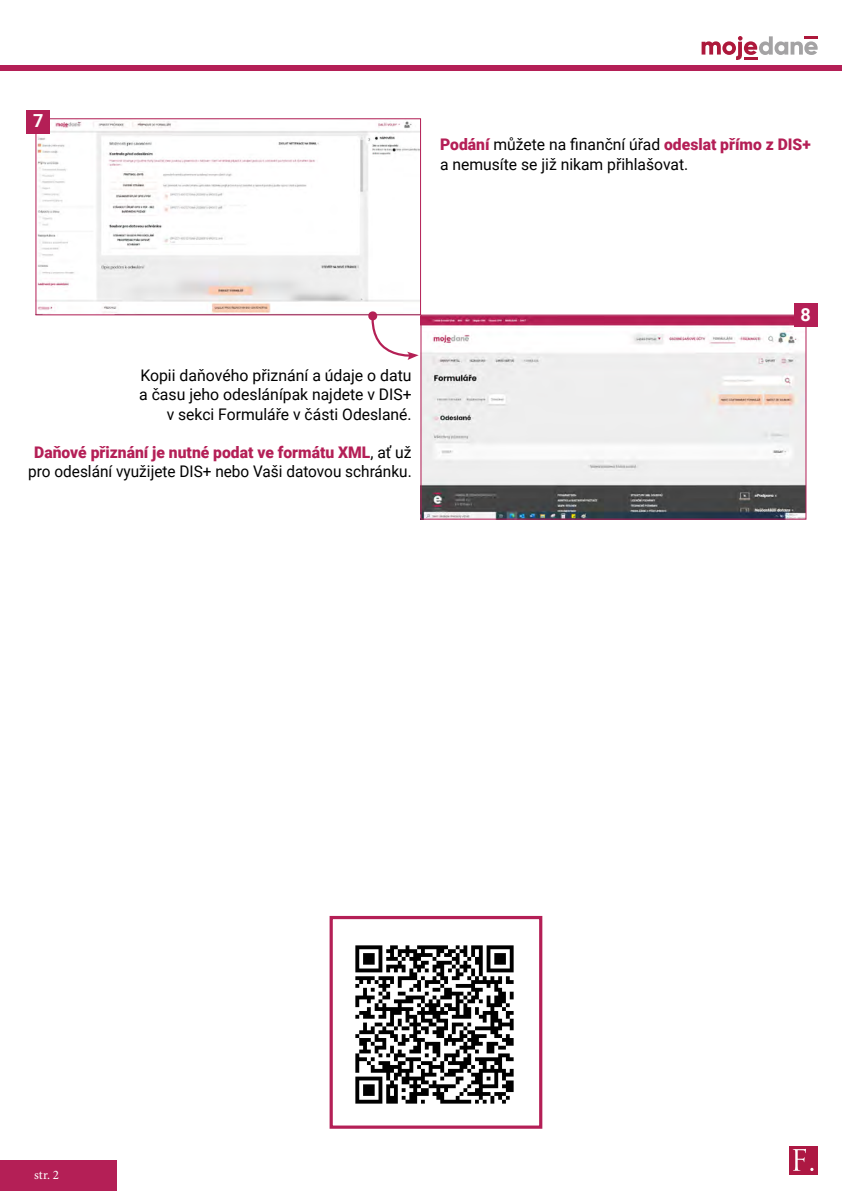
<style>
.page{position:relative;width:842px;height:1191px;background:#fff}
.page>*{position:absolute;margin:0;border:0;box-sizing:border-box;transform-origin:0 0}
.t1{font:700 18px "Roboto";color:#fff}
.t2{font:16px/19.2px "Roboto";color:#000}
.t3{font:13px "Minion Pro";color:#fff}
.s1{font-weight:900;color:#b41f56}
</style>
<div class="page">
<div style="left:0;top:65px;width:842px;height:6px;background:#b41f56"></div>
<svg style="left:702px;top:36px;width:116px;height:24px"></svg>
<img style="left:37px;top:121px;width:382px;height:192px">
<div style="left:35px;top:118px;width:386px;height:197px;border:1px solid #b41f56"></div>
<img style="left:422px;top:317px;width:382px;height:200px">
<div style="left:420px;top:315px;width:386px;height:204px;border:1px solid #b41f56"></div>
<svg style="left:368px;top:311px;width:51px;height:49px"></svg>
<div style="left:26px;top:110px;width:24px;height:23px;background:#b41f56"></div>
<div style="left:794px;top:303px;width:24px;height:24px;background:#b41f56"></div>
<div style="left:0;top:1160px;width:117px;height:31px;background:#b41f56"></div>
<div style="left:789px;top:1146px;width:29px;height:28px;background:#ad1843"></div>
<svg style="left:793px;top:1148px;width:20px;height:23px"></svg>
<div style="left:330px;top:916px;width:212px;height:212px;border:3px solid #b41f56"></div>
<img style="left:355px;top:945px;width:159px;height:159px">
<p class="t1" style="left:33px;top:108px;width:12px">7</p>
<p class="t2" style="left:440px;top:134px;width:372px"><span class="s1">Podání</span> můžete na finanční úřad <span class="s1">odeslat přímo z DIS+ </span>a nemusíte se již nikam přihlašovat.</p>
<p class="t2" style="left:139px;top:365px;width:274px;text-align:right">Kopii daňového přiznání a údaje o datu a času jeho odeslánípak najdete v DIS+ v sekci Formuláře v části Odeslané.</p>
<p class="t2" style="left:28px;top:442px;width:385px;text-align:center"><span class="s1">Daňové přiznání je nutné podat ve formátu XML</span>, ať už pro odeslání využijete DIS+ nebo Vaši datovou schránku.</p>
<p class="t1" style="left:801px;top:302px;width:12px">8</p>
<p class="t3" style="left:34px;top:1166px;width:26px">str. 2</p>
</div>
